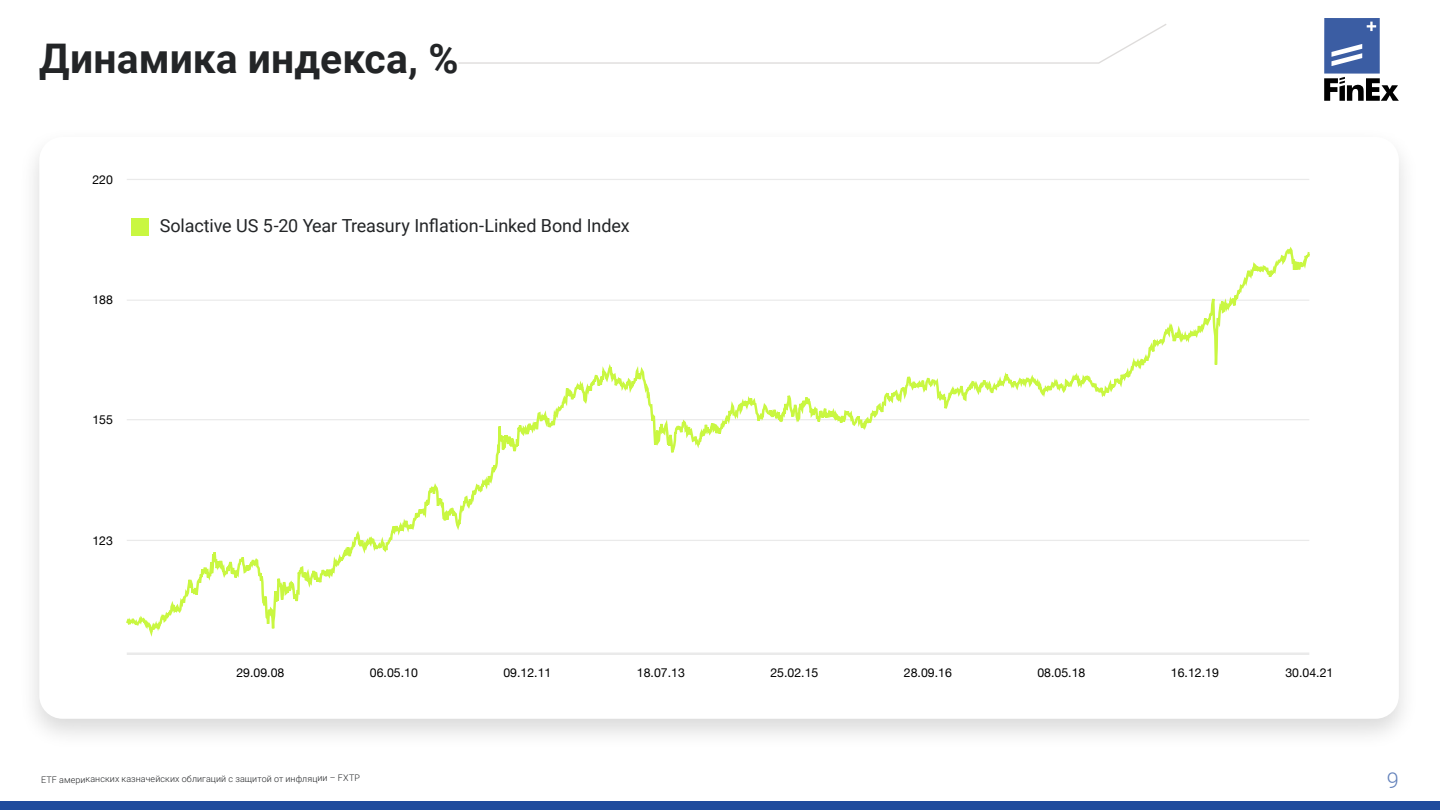
<style>
.page{position:relative;width:1440px;height:810px;background:#fff}
.page>*{position:absolute;margin:0;border:0;box-sizing:border-box;transform-origin:0 0}
.t1{font:700 40.8px "Roboto";letter-spacing:.005em;color:#232527}
.t2{font:300 21.75px "Roboto";color:#6281ba}
.t3{font:18px "Roboto";letter-spacing:-.005em;color:#232527}
.t4{font:12.3px "Helvetica Neue";color:#000}
.t5{font:300 9px "Roboto";letter-spacing:.005em;color:#232527}
</style>
<div class="page">
<svg style="left:459px;top:24px;width:708px;height:40px"></svg>
<div style="left:0;top:801px;width:1440px;height:9px;background:#1f4b9d"></div>
<svg style="left:1324px;top:18px;width:75px;height:83px"></svg>
<div style="left:18px;top:126px;width:1402px;height:624px;background:#000;opacity:.15"></div>
<div style="left:39px;top:137px;width:1360px;height:582px;background:#fff;border-radius:23px"></div>
<hr style="left:127px;top:179px;width:1182px;height:1px;background:#eaeaea">
<svg style="left:126px;top:247px;width:1184px;height:408px"></svg>
<div style="left:116px;top:212px;width:649px;height:40px;background:#fff"></div>
<div style="left:131px;top:218px;width:18px;height:18px;background:#c9f741"></div>
<h1 class="t1" style="left:39px;top:30px;width:421px">Динамика индекса, %</h1>
<p class="t4" style="left:92px;top:171px;width:22px">220</p>
<p class="t4" style="left:92px;top:291px;width:22px">188</p>
<p class="t4" style="left:92px;top:411px;width:22px">155</p>
<p class="t4" style="left:92px;top:531px;width:22px">123</p>
<h3 class="t3" style="left:160px;top:213px;width:471px">Solactive US 5-20 Year Treasury Inflation-Linked Bond Index</h3>
<p class="t4" style="left:236px;top:664px;width:49px">29.09.08</p>
<p class="t4" style="left:370px;top:664px;width:49px">06.05.10</p>
<p class="t4" style="left:503px;top:664px;width:49px">09.12.11</p>
<p class="t4" style="left:637px;top:664px;width:49px">18.07.13</p>
<p class="t4" style="left:770px;top:664px;width:49px">25.02.15</p>
<p class="t4" style="left:904px;top:664px;width:49px">28.09.16</p>
<p class="t4" style="left:1037px;top:664px;width:49px">08.05.18</p>
<p class="t4" style="left:1171px;top:664px;width:49px">16.12.19</p>
<p class="t4" style="left:1285px;top:664px;width:49px">30.04.21</p>
<p class="t5" style="left:41px;top:773px;width:320px">ETF американских казначейских облигаций с защитой от инфляции – FXTP</p>
<h2 class="t2" style="left:1387px;top:765px;width:14px">9</h2>
</div>
